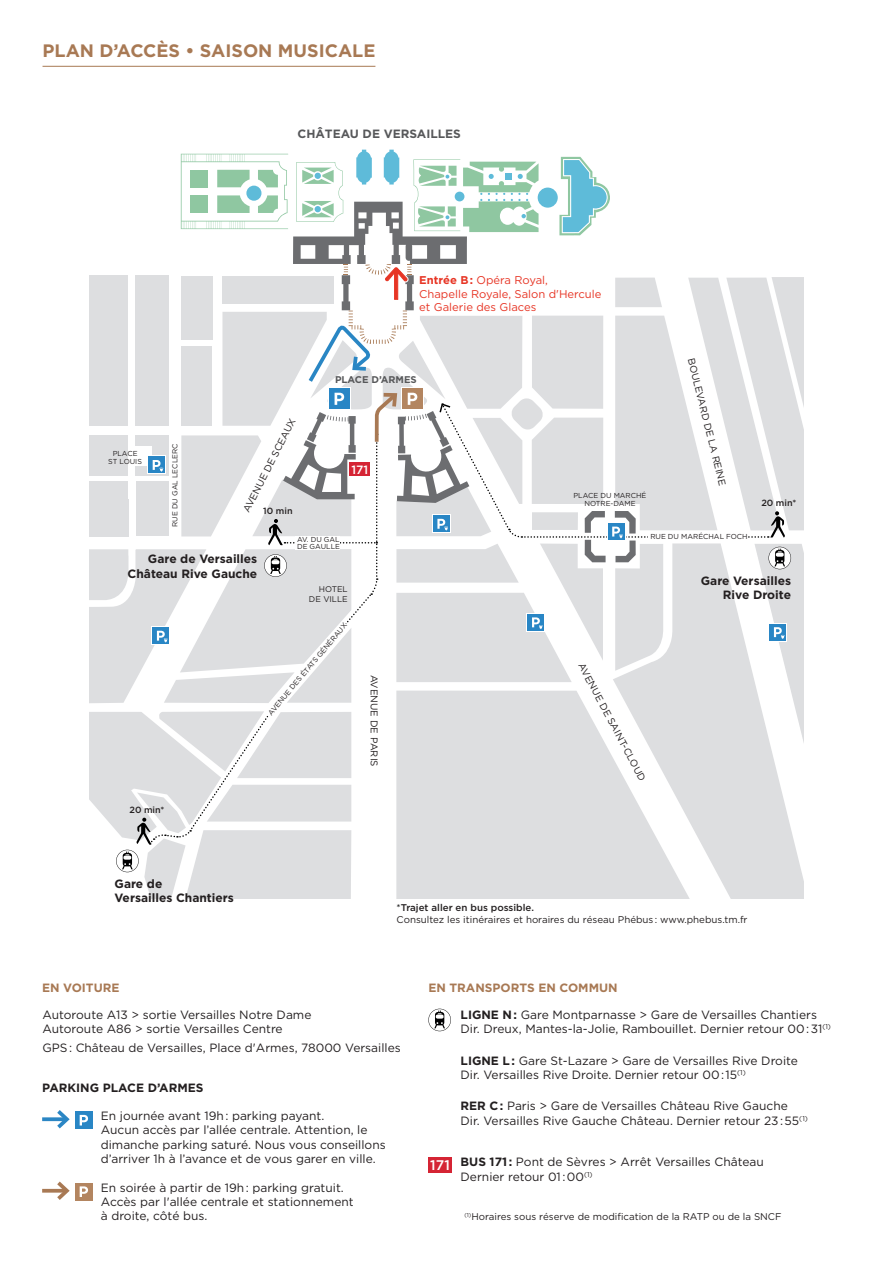
<style>
.page{position:relative;width:893px;height:1263px;background:#fff}
.page>*{position:absolute;margin:0;border:0;box-sizing:border-box;transform-origin:0 0}
.t1{font:700 18px "Gotham";color:#a87954}
.t2{font:500 13.95px "Gotham";color:#fff}
.t3{font:12px/14.4px "Gotham";color:#231f20}
.t4{font:700 12px/14.4px "Gotham";color:#231f20;text-align:right}
.t5{font:700 12px "Gotham";color:#a87954}
.t6{font:700 12px "Gotham";color:#57585a}
.t7{font:500 12px "Gotham";color:#fff}
.t8{font:11.25px/13.5px "Gotham";color:#e73525}
.t9{font:9.75px/11.7px "Gotham";color:#231f20}
.t10{font:700 9.75px "Gotham";color:#57585a}
.t11{font:500 9px "Gotham";color:#231f20}
.t12{font:8.25px/9.9px "Gotham";color:#231f20;text-align:right}
.t13{font:7.2px/8.7px "Gotham";color:#231f20;text-align:center}
.s1{font-weight:700}
.s2{color:#000}
.s3{font-weight:500}
</style>
<div class="page">
<hr style="left:43px;top:66px;width:332px;height:1px;background:#a87954">
<div style="left:428px;top:1157px;width:24px;height:15px;background:#d52434"></div>
<svg style="left:428px;top:1009px;width:23px;height:22px"></svg>
<svg style="left:75px;top:1200px;width:18px;height:1px"></svg>
<div style="left:75px;top:1183px;width:18px;height:17px;background:#b38560"></div>
<svg style="left:80px;top:1186px;width:8px;height:11px"></svg>
<hr style="left:42px;top:1189px;width:25px;height:3px;background:#a87954">
<svg style="left:53px;top:1181px;width:17px;height:19px"></svg>
<div style="left:75px;top:1111px;width:18px;height:18px;background:#2986c5"></div>
<svg style="left:80px;top:1115px;width:8px;height:10px"></svg>
<svg style="left:42px;top:1117px;width:11px;height:4px"></svg>
<svg style="left:53px;top:1110px;width:17px;height:19px"></svg>
<svg style="left:89px;top:150px;width:715px;height:749px"></svg>
<p class="t1" style="left:43px;top:41px;width:334px">PLAN D’ACCÈS • SAISON MUSICALE</p>
<p class="t6" style="left:298px;top:126px;width:165px">CHÂTEAU DE VERSAILLES</p>
<p class="t13" style="left:113px;top:448px;width:26px">PLACE</p>
<p class="t13" style="left:108px;top:457px;width:35px">ST LOUIS</p>
<p class="t13" style="left:171px;top:527px;width:85px;rotate:-90deg">RUE DU GAL LECLERC</p>
<p class="t8" style="left:419px;top:273px;width:184px"><span class="s1">Entrée B:</span> Opéra Royal,<br>Chapelle Royale, Salon d'Hercule et Galerie des Glaces</p>
<p class="t9" style="left:240px;top:509px;width:105px;rotate:-63deg">AVENUE DE SCEAUX</p>
<p class="t11" style="left:263px;top:506px;width:31px">10 min</p>
<p class="t10" style="left:335px;top:374px;width:83px">PLACE D’ARMES</p>
<p class="t7" style="left:351px;top:463px;width:18px">171</p>
<p class="t13" style="left:297px;top:535px;width:44px;line-height:7.5px;text-align:left">AV. DU GAL<br>DE GAULLE</p>
<p class="t13" style="left:573px;top:491px;width:74px">PLACE DU MARCHÉ<br>NOTRE-DAME</p>
<p class="t9" style="left:697px;top:356px;width:133px;rotate:76deg">BOULEVARD DE LA REINE</p>
<p class="t13" style="left:650px;top:532px;width:99px">RUE DU MARÉCHAL FOCH</p>
<p class="t11" style="left:761px;top:498px;width:37px">20 min*</p>
<p class="t4" style="left:128px;top:552px;width:131px">Gare de Versailles<br>Château Rive Gauche</p>
<p class="t12" style="left:309px;top:584px;width:40px">HOTEL<br>DE VILLE</p>
<p class="t13" style="left:266px;top:711px;width:120px;rotate:-50deg">AVENUE DES ÉTATS GÉNÉRAUX</p>
<p class="t11" style="left:129px;top:805px;width:37px">20 min*</p>
<p class="t9" style="left:380px;top:675px;width:93px;rotate:90deg">AVENUE DE PARIS</p>
<p class="t9" style="left:586px;top:661px;width:134px;rotate:62deg">AVENUE DE SAINT-CLOUD</p>
<p class="t4" style="left:701px;top:573px;width:92px">Gare Versailles<br>Rive Droite</p>
<p class="t4" style="left:114px;top:876px;width:121px;text-align:left">Gare de<br>Versailles Chantiers</p>
<p class="t5" style="left:42px;top:981px;width:79px">EN VOITURE</p>
<p class="t9" style="left:397px;top:902px;width:352px"><span class="s2">*</span><span class="s3">Trajet aller en bus possible.<br></span>Consultez les itinéraires et horaires du réseau Phébus : www.phebus.tm.fr</p>
<p class="t5" style="left:428px;top:981px;width:191px">EN TRANSPORTS EN COMMUN</p>
<p class="t3" style="left:42px;top:1007px;width:271px">Autoroute A13 &gt; sortie Versailles Notre Dame</p>
<p class="t3" style="left:42px;top:1021px;width:242px">Autoroute A86 &gt; sortie Versailles Centre</p>
<p class="t3" style="left:42px;top:1040px;width:360px">GPS: Château de Versailles, Place d'Armes, 78000 Versailles</p>
<p class="t4" style="left:42px;top:1080px;width:163px">PARKING PLACE D’ARMES</p>
<p class="t3" style="left:101px;top:1108px;width:225px">En journée avant 19h: parking payant.</p>
<p class="t3" style="left:101px;top:1123px;width:286px">Aucun accès par l’allée centrale. Attention, le dimanche parking saturé. Nous vous conseillons d’arriver 1h à l’avance et de vous garer en ville.</p>
<p class="t3" style="left:101px;top:1180px;width:254px">En soirée à partir de 19h: parking gratuit.<br>Accès par l'allée centrale et stationnement à droite, côté bus.</p>
<p class="t2" style="left:430px;top:1157px;width:21px">171</p>
<p class="t3" style="left:461px;top:1007px;width:372px"><span class="s1">LIGNE N:</span> Gare Montparnasse &gt; Gare de Versailles Chantiers<br>Dir. Dreux, Mantes-la-Jolie, Rambouillet. Dernier retour 00:31<sup>(1)</sup></p>
<p class="t3" style="left:461px;top:1053px;width:339px"><span class="s1">LIGNE L:</span> Gare St-Lazare &gt; Gare de Versailles Rive Droite<br>Dir. Versailles Rive Droite. Dernier retour 00:15<sup>(1)</sup></p>
<p class="t3" style="left:461px;top:1099px;width:349px"><span class="s1">RER C:</span> Paris &gt; Gare de Versailles Château Rive Gauche<br>Dir. Versailles Rive Gauche Château. Dernier retour 23:55<sup>(1)</sup></p>
<p class="t3" style="left:461px;top:1154px;width:305px"><span class="s1">BUS 171 :</span> Pont de Sèvres &gt; Arrêt Versailles Château<br>Dernier retour 01:00<sup>(1)</sup></p>
<p class="t9" style="left:464px;top:1211px;width:319px"><sup>(1)</sup>Horaires sous réserve de modification de la RATP ou de la SNCF</p>
</div>
